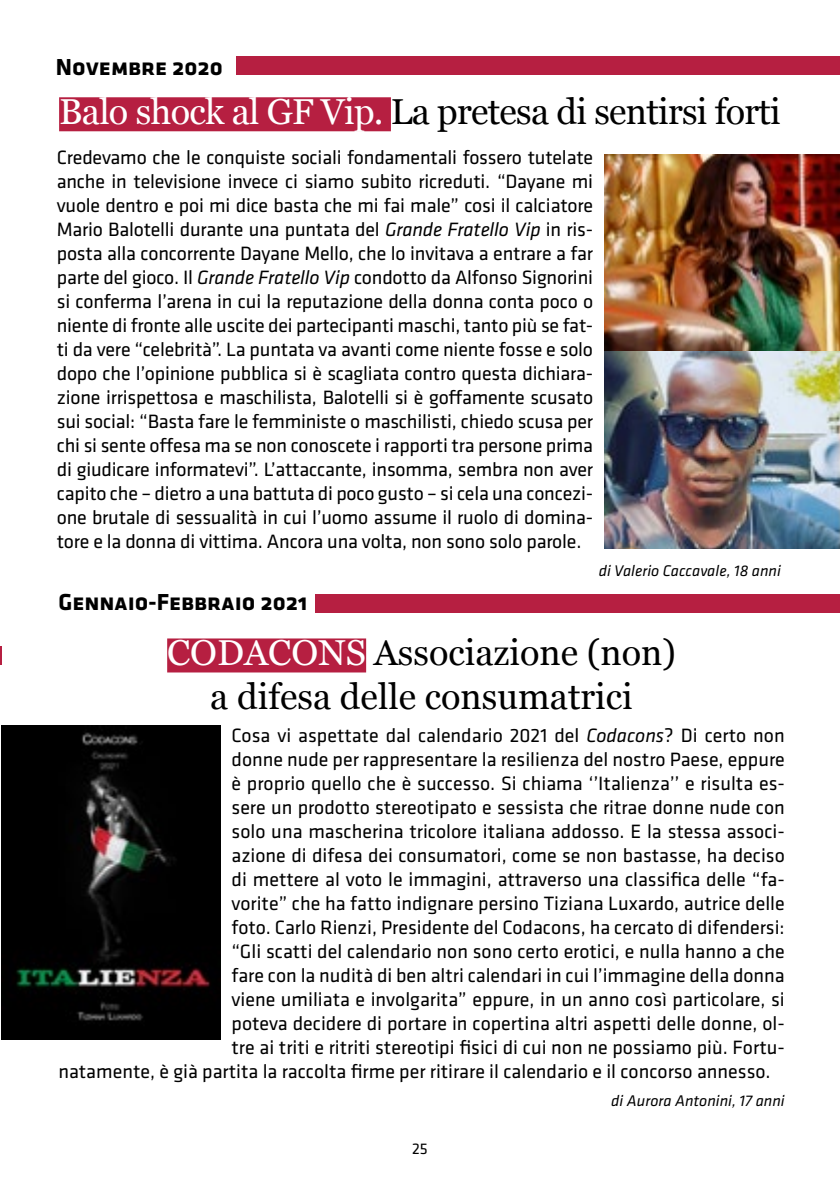
<style>
.page{position:relative;width:840px;height:1191px;background:#fff}
.page>*{position:absolute;margin:0;border:0;box-sizing:border-box;transform-origin:0 0}
.t1{font:36px/43.2px "Georgia";color:#000;text-align:center}
.t2{font:36px "Georgia";letter-spacing:-.02em;color:#000}
.t3{font:700 24px "Klavika";color:#000}
.t4{font:20px/24px "Klavika";letter-spacing:-.01em;color:#000;text-align:justify}
.t5{font:italic 16px "Klavika";color:#000}
.t6{font:16px "Klavika";color:#000}
.s1{color:#fff}
.s2{font-style:italic}
</style>
<div class="page">
<svg style="left:0;top:646px;width:1px;height:18px"></svg>
<div style="left:236px;top:57px;width:602px;height:18px;background:#b61f41"></div>
<div style="left:315px;top:594px;width:523px;height:18px;background:#b61f41"></div>
<img style="left:604px;top:155px;width:235px;height:394px">
<div style="left:59px;top:97px;width:331px;height:34px;background:#b61f41"></div>
<div style="left:167px;top:638px;width:199px;height:34px;background:#b61f41"></div>
<img style="left:1px;top:725px;width:219px;height:314px">
<p class="t3" style="left:56px;top:54px;width:168px">Novembre 2020</p>
<h1 class="t2" style="left:59px;top:90px;width:722px"><span class="s1">Balo shock al GF Vip.</span> La pretesa di sentirsi forti</h1>
<p class="t4" style="left:57px;top:146px;width:537px">Credevamo che le conquiste sociali fondamentali fossero tutelate anche in televisione invece ci siamo subito ricreduti. “Dayane mi vuole dentro e poi mi dice basta che mi fai male” cosi il calciatore Mario Balotelli durante una puntata del <span class="s2">Grande Fratello Vip</span> in ris&shy;posta alla concorrente Dayane Mello, che lo invitava a entrare a far parte del gioco. Il <span class="s2">Grande Fratello Vip</span> condotto da Alfonso Signorini si conferma l’arena in cui la reputazione della donna conta poco o niente di fronte alle uscite dei partecipanti maschi, tanto più se fat&shy;ti da vere “celebrità”. La puntata va avanti come niente fosse e solo dopo che l’opinione pubblica si è scagliata contro questa dichiara&shy;zione irrispettosa e maschilista, Balotelli si è goffamente scusato sui social: “Basta fare le femministe o maschilisti, chiedo scusa per chi si sente offesa ma se non conoscete i rapporti tra persone prima di giudicare informatevi”. L’attaccante, insomma, sembra non aver capito che – dietro a una battuta di poco gusto – si cela una concezi&shy;one brutale di sessualità in cui l’uomo assume il ruolo di domina&shy;tore e la donna di vittima. Ancora una volta, non sono solo parole.</p>
<p class="t5" style="left:598px;top:562px;width:184px">di Valerio Caccavale, 18 anni</p>
<p class="t3" style="left:58px;top:589px;width:250px">Gennaio-Febbraio 2021</p>
<h1 class="t1" style="left:167px;top:632px;width:510px"><span class="s1">CODACONS</span> Associazione (non) a difesa delle consumatrici</h1>
<p class="t4" style="left:231px;top:723px;width:554px">Cosa vi aspettate dal calendario 2021 del <span class="s2">Codacons</span>? Di certo non</p>
<p class="t4" style="left:231px;top:747px;width:554px">donne nude per rappresentare la resilienza del nostro Paese, eppure</p>
<p class="t4" style="left:231px;top:771px;width:554px">è proprio quello che è successo. Si chiama ‘’Italienza’’ e risulta es-</p>
<p class="t4" style="left:231px;top:795px;width:554px">sere un prodotto stereotipato e sessista che ritrae donne nude con</p>
<p class="t4" style="left:231px;top:819px;width:554px">solo una mascherina tricolore italiana addosso. E la stessa associ-</p>
<p class="t4" style="left:231px;top:843px;width:554px">azione di difesa dei consumatori, come se non bastasse, ha deciso</p>
<p class="t4" style="left:231px;top:867px;width:554px">di mettere al voto le immagini, attraverso una classifica delle “fa-</p>
<p class="t4" style="left:231px;top:891px;width:554px">vorite” che ha fatto indignare persino Tiziana Luxardo, autrice delle</p>
<p class="t4" style="left:231px;top:915px;width:554px">foto. Carlo Rienzi, Presidente del Codacons, ha cercato di difendersi:</p>
<p class="t4" style="left:231px;top:939px;width:554px">“Gli scatti del calendario non sono certo erotici, e nulla hanno a che</p>
<p class="t4" style="left:231px;top:963px;width:554px">fare con la nudità di ben altri calendari in cui l’immagine della donna</p>
<p class="t4" style="left:231px;top:987px;width:554px">viene umiliata e involgarita” eppure, in un anno così particolare, si</p>
<p class="t4" style="left:231px;top:1011px;width:554px">poteva decidere di portare in copertina altri aspetti delle donne, ol-</p>
<p class="t4" style="left:231px;top:1035px;width:554px">tre ai triti e ritriti stereotipi fisici di cui non ne possiamo più. Fortu-</p>
<p class="t4" style="left:58px;top:1059px;width:713px">natamente, è già partita la raccolta firme per ritirare il calendario e il concorso annesso.</p>
<p class="t6" style="left:412px;top:1140px;width:17px">25</p>
<p class="t5" style="left:611px;top:1091px;width:175px">di Aurora Antonini, 17 anni</p>
</div>
